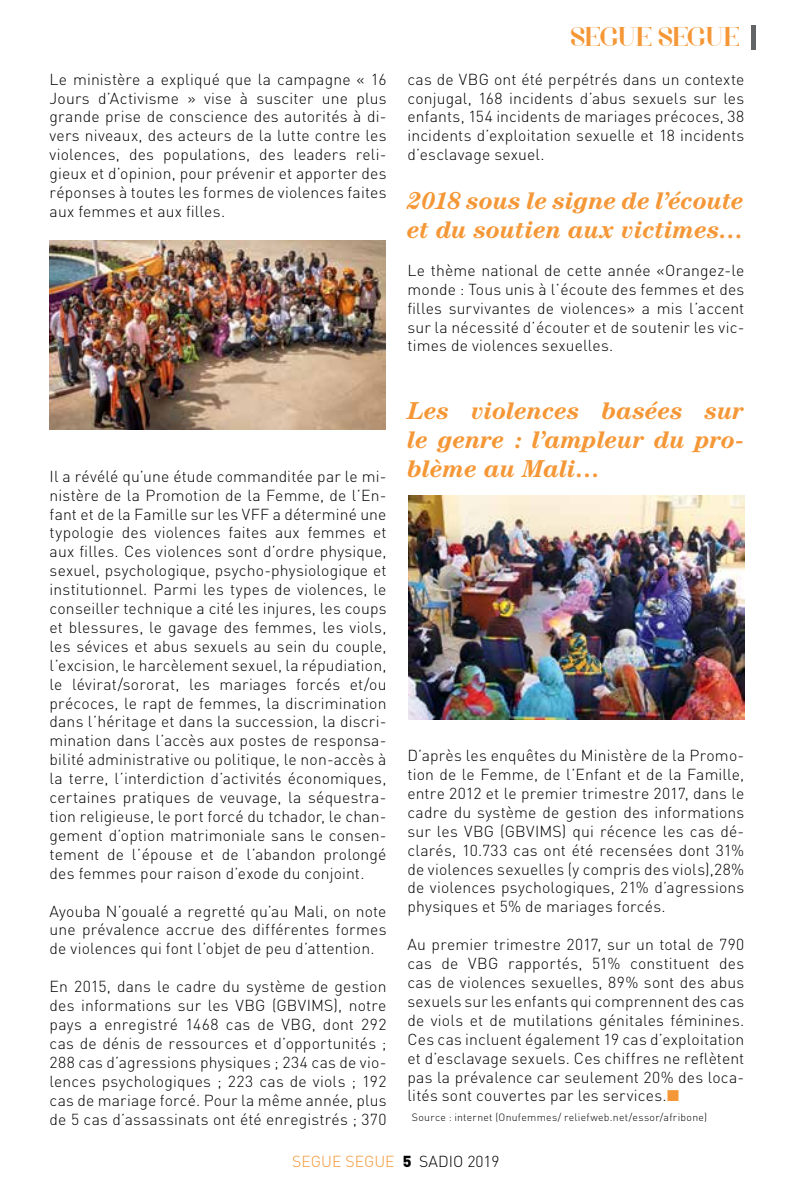
<style>
.page{position:relative;width:794px;height:1191px;background:#fff}
.page>*{position:absolute;margin:0;border:0;box-sizing:border-box;transform-origin:0 0}
.t1{font:28px "Voor";letter-spacing:-.04em;color:#f59736}
.t2{font:italic 700 24.5px/29.4px "Century";letter-spacing:-.01em;color:#f59736}
.t3{font:300 15.75px/18.9px "DIN";letter-spacing:.01em;color:#000;text-align:justify}
.t4{font:300 15.75px "DIN";color:#f59736}
.t5{font:300 10.5px "DIN";letter-spacing:.025em;color:#000}
.s1{color:#f59736}
.s2{font-weight:900;color:#000}
.s3{color:#000}
</style>
<div class="page">
<div style="left:751px;top:25px;width:5px;height:24px;background:#636466"></div>
<img style="left:50px;top:241px;width:336px;height:188px">
<img style="left:408px;top:496px;width:336px;height:224px">
<p class="t3" style="left:50px;top:69px;width:338px">Le ministère a expliqué que la campagne « 16<br>Jours d’Activisme » vise à susciter une plus grande prise de conscience des autorités à di&shy;vers niveaux, des acteurs de la lutte contre les violences, des populations, des leaders reli&shy;gieux et d’opinion, pour prévenir et apporter des réponses à toutes les formes de violences faites aux femmes et aux filles.</p>
<p class="t3" style="left:50px;top:466px;width:338px">I l a révélé qu’une étude commanditée par le mi&shy;nistère de la Promotion de la Femme, de l’En&shy;fant et de la Famille sur les VFF a déterminé une typologie des violences faites aux femmes et aux filles. Ces violences sont d’ordre physique, sexuel, psychologique, psycho-physiologique et institutionnel. Parmi les types de violences, le conseiller technique a cité les injures, les coups et blessures, le gavage des femmes, les viols, les sévices et abus sexuels au sein du couple, l’excision, le harcèlement sexuel, la répudiation, le lévirat/sororat, les mariages forcés et/ou précoces, le rapt de femmes, la discrimination dans l’héritage et dans la succession, la discri&shy;mination dans l’accès aux postes de responsa&shy;bilité administrative ou politique, le non-accès à la terre, l’interdiction d’activités économiques, certaines pratiques de veuvage, la séquestra&shy;tion religieuse, le port forcé du tchador, le chan&shy;gement d’option matrimoniale sans le consen&shy;tement de l’épouse et de l’abandon prolongé des femmes pour raison d’exode du conjoint.</p>
<p class="t3" style="left:50px;top:901px;width:338px">Ayouba N’goualé a regretté qu’au Mali, on note une prévalence accrue des différentes formes de violences qui font l’objet de peu d’attention.</p>
<p class="t3" style="left:50px;top:977px;width:338px">En 2015, dans le cadre du système de gestion des informations sur les VBG (GBVI MS), notre pays a enregistré 1468 cas de VBG, dont 292 cas de dénis de ressources et d’opportunités ; 288 cas d’agressions physiques ; 234 cas de vio&shy;lences psychologiques ; 223 cas de viols ; 192 cas de mariage forcé. Pour la même année, plus de 5 cas d’assassinats ont été enregistrés ; 370</p>
<h1 class="t1" style="left:570px;top:20px;width:171px">SEGUE SEGUE</h1>
<p class="t3" style="left:407px;top:69px;width:338px">cas de VBG ont été perpétrés dans un contexte conjugal, 168 incidents d’abus sexuels sur les enfants, 154 incidents de mariages précoces, 38 incidents d’exploitation sexuelle et 18 incidents d’esclavage sexuel.</p>
<h2 class="t2" style="left:407px;top:185px;width:338px">2018 sous le signe de l’écoute et du soutien aux victimes…</h2>
<p class="t3" style="left:407px;top:260px;width:338px">Le thème national de cette année «Orangez-le monde : Tous unis à l’écoute des femmes et des filles survivantes de violences» a mis l’accent sur la nécessité d’écouter et de soutenir les vic&shy;times de violences sexuelles.</p>
<h2 class="t2" style="left:407px;top:395px;width:338px;text-align:justify">Les violences basées sur le genre : l’ampleur du pro&shy;blème au Mali…</h2>
<p class="t3" style="left:407px;top:746px;width:338px">D’après les enquêtes du Ministère de la Promo&shy;tion de le Femme, de l’Enfant et de la Famille, entre 2012 et le premier trimestre 2017, dans le cadre du système de gestion des informations sur les VBG (GBVI MS) qui récence les cas dé&shy;clarés, 10.733 cas ont été recensées dont 31% de violences sexuelles (y compris des viols),28% de violences psychologiques, 21% d’agressions physiques et 5% de mariages forcés.</p>
<p class="t3" style="left:407px;top:935px;width:338px">Au premier trimestre 2017, sur un total de 790 cas de VBG</p>
<p class="t3" style="left:407px;top:953px;width:338px;text-indent:100px">rapportés, 51% constituent des cas de violences sexuelles, 89% sont des abus sexuels sur les enfants qui comprennent des cas de viols et de mutilations génitales féminines.<br>Ces cas incluent également 19 cas d’exploitation et d’esclavage sexuels. Ces chiffres ne reflètent pas la prévalence car seulement 20% des loca&shy;lités sont couvertes par les services.<span class="s1">■</span></p>
<p class="t5" style="left:412px;top:1111px;width:297px">Source : internet (O nufemmes/ reliefweb.net/essor/afribone)</p>
<p class="t4" style="left:292px;top:1151px;width:209px">Segue segue <span class="s2">5</span> <span class="s3">sadio 2019</span></p>
</div>
